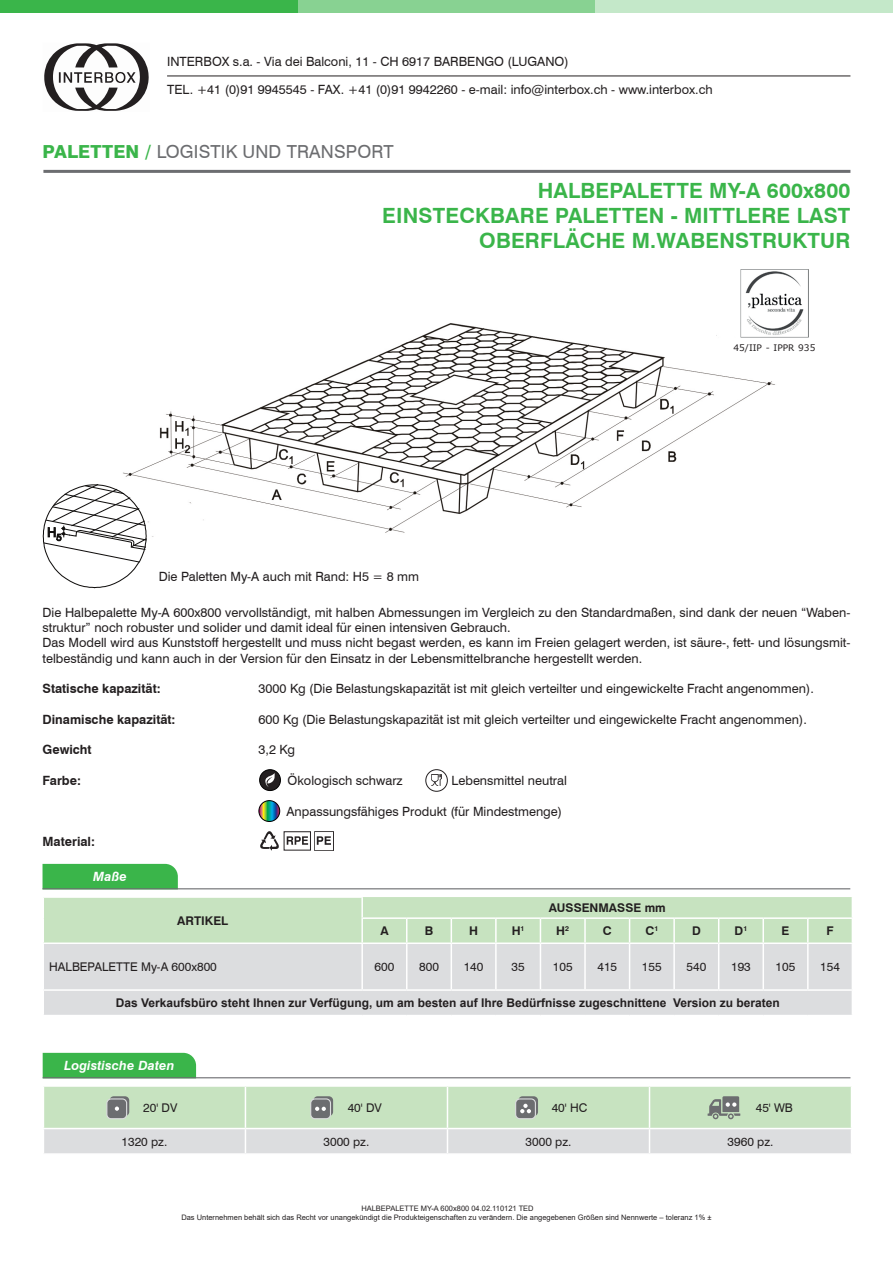
<style>
.page{position:relative;width:893px;height:1263px;background:#fff}
.page>*{position:absolute;margin:0;border:0;box-sizing:border-box;transform-origin:0 0}
.t1{font:700 21px/25.2px "Swiss 721 BT";letter-spacing:.01em;color:#3ab54a;text-align:right}
.t2{font:18px "Swiss 721 BT";letter-spacing:.01em;color:#6c6d70}
.t3{font:12.75px/15.3px "Swiss 721 BT";color:#231f20}
.t4{font:700 12.75px "Swiss 721 BT";color:#231f20}
.t5{font:italic 700 12.75px "Swiss 721 BT";letter-spacing:.01em;color:#fff}
.t6{font:12px "Swiss 721 BT";color:#231f20}
.t7{font:700 12px "Arial";color:#231f20}
.t8{font:700 12px "Swiss 721 BT";color:#231f20}
.t9{font:9px "Verdana";color:#231f20}
.t10{font:7.5px/9px "Arial";color:#231f20;text-align:center}
.s1{font-weight:800;color:#3ab54a}
</style>
<div class="page">
<div style="left:0;top:0;width:298px;height:13px;background:#3ab54a"></div>
<div style="left:298px;top:0;width:297px;height:13px;background:#88d292"></div>
<div style="left:595px;top:0;width:298px;height:13px;background:#c4e8c9"></div>
<hr style="left:43px;top:170px;width:807px;height:3px;background:#6c6d70">
<div style="left:44px;top:944px;width:808px;height:71px;background:#dcdddf"></div>
<hr style="left:43px;top:989px;width:319px;height:2px;background:#fff">
<hr style="left:362px;top:989px;width:45px;height:2px;background:#fff">
<hr style="left:407px;top:989px;width:44px;height:2px;background:#fff">
<hr style="left:451px;top:989px;width:45px;height:2px;background:#fff">
<hr style="left:496px;top:989px;width:44px;height:2px;background:#fff">
<hr style="left:540px;top:989px;width:45px;height:2px;background:#fff">
<hr style="left:585px;top:989px;width:45px;height:2px;background:#fff">
<hr style="left:630px;top:989px;width:44px;height:2px;background:#fff">
<hr style="left:674px;top:989px;width:45px;height:2px;background:#fff">
<hr style="left:719px;top:989px;width:44px;height:2px;background:#fff">
<hr style="left:763px;top:989px;width:45px;height:2px;background:#fff">
<hr style="left:808px;top:989px;width:45px;height:2px;background:#fff">
<hr style="left:361px;top:944px;width:2px;height:45px;background:#fff">
<hr style="left:406px;top:944px;width:1px;height:45px;background:#fff">
<hr style="left:451px;top:944px;width:1px;height:45px;background:#fff">
<hr style="left:495px;top:944px;width:2px;height:45px;background:#fff">
<hr style="left:540px;top:944px;width:1px;height:45px;background:#fff">
<hr style="left:584px;top:944px;width:2px;height:45px;background:#fff">
<hr style="left:629px;top:944px;width:1px;height:45px;background:#fff">
<hr style="left:673px;top:944px;width:2px;height:45px;background:#fff">
<hr style="left:718px;top:944px;width:1px;height:45px;background:#fff">
<hr style="left:762px;top:944px;width:2px;height:45px;background:#fff">
<hr style="left:807px;top:944px;width:2px;height:45px;background:#fff">
<div style="left:44px;top:897px;width:808px;height:46px;background:#c7e3c0"></div>
<hr style="left:361px;top:919px;width:2px;height:23px;background:#fff">
<hr style="left:43px;top:942px;width:319px;height:2px;background:#fff">
<div style="left:43px;top:864px;width:135px;height:24px;background:#3ab54a"></div>
<hr style="left:43px;top:888px;width:807px;height:1px;background:#6c6d70">
<div style="left:43px;top:1053px;width:153px;height:24px;background:#3ab54a"></div>
<hr style="left:43px;top:1077px;width:807px;height:1px;background:#6c6d70">
<svg style="left:44px;top:1086px;width:807px;height:68px;background:#cedecb"></svg>
<img style="left:123px;top:323px;width:664px;height:214px">
<img style="left:740px;top:269px;width:68px;height:68px">
<svg style="left:42px;top:483px;width:106px;height:106px"></svg>
<img style="left:260px;top:831px;width:19px;height:19px">
<img style="left:286px;top:836px;width:23px;height:9px">
<div style="left:284px;top:831px;width:27px;height:19px;border:1px solid #231f20"></div>
<img style="left:314px;top:831px;width:20px;height:19px">
<svg style="left:431px;top:775px;width:10px;height:11px"></svg>
<div style="left:426px;top:769px;width:22px;height:22px;border:1px solid #231f20;border-radius:50%"></div>
<div style="left:260px;top:770px;width:20px;height:20px;background:#231f20;border-radius:50%"></div>
<div style="left:259px;top:769px;width:22px;height:22px;border:1px solid #000;border-radius:50%"></div>
<svg style="left:265px;top:773px;width:10px;height:14px"></svg>
<svg style="left:259px;top:801px;width:21px;height:20px"></svg>
<div style="left:259px;top:800px;width:21px;height:22px;border:1px solid #000;border-radius:50%"></div>
<svg style="left:44px;top:43px;width:105px;height:68px"></svg>
<hr style="left:167px;top:76px;width:683px;height:1px;background:#231f20">
<p class="t3" style="left:167px;top:54px;width:403px">INTERBOX s.a. - Via dei Balconi, 11 - CH 6917 BARBENGO (LUGANO)</p>
<p class="t3" style="left:167px;top:82px;width:547px">TEL. +41 (0)91 9945545 - FAX. +41 (0)91 9942260 - e-mail: info@interbox.ch - www.interbox.ch</p>
<h2 class="t2" style="left:43px;top:141px;width:353px"><span class="s1">PALETTEN /</span> LOGISTIK UND TRANSPORT</h2>
<h1 class="t1" style="left:382px;top:178px;width:470px">HALBEPALETTE MY-A 600x800<br>EINSTECKBARE PALETTEN - MITTLERE LAST<br>OBERFLÄCHE M.WABENSTRUKTUR</h1>
<p class="t3" style="left:159px;top:569px;width:262px">Die Paletten My-A auch mit Rand: H5 = 8 mm</p>
<p class="t9" style="left:733px;top:342px;width:83px">45/IIP - IPPR 935</p>
<p class="t3" style="left:43px;top:604px;width:809px">Die Halbepalette My-A 600x800 vervollständigt, mit halben Abmessungen im Vergleich zu den Standardmaßen, sind dank der neuen “Waben&shy;struktur” noch robuster und solider und damit ideal für einen intensiven Gebrauch.<br>Das Modell wird aus Kunststoff hergestellt und muss nicht begast werden, es kann im Freien gelagert werden, ist säure-, fett- und lösungsmit&shy;telbeständig und kann auch in der Version für den Einsatz in der Lebensmittelbranche hergestellt werden.</p>
<p class="t4" style="left:43px;top:681px;width:120px">Statische kapazität:</p>
<p class="t3" style="left:259px;top:681px;width:557px">3000 Kg (Die Belastungskapazität ist mit gleich verteilter und eingewickelte Fracht angenommen).</p>
<p class="t4" style="left:43px;top:711px;width:135px">Dinamische kapazität:</p>
<p class="t3" style="left:259px;top:711px;width:550px">600 Kg (Die Belastungskapazität ist mit gleich verteilter und eingewickelte Fracht angenommen).</p>
<p class="t4" style="left:43px;top:742px;width:51px">Gewicht</p>
<p class="t3" style="left:259px;top:742px;width:38px">3,2 Kg</p>
<p class="t4" style="left:43px;top:773px;width:40px">Farbe:</p>
<p class="t3" style="left:288px;top:773px;width:117px">Ökologisch schwarz</p>
<p class="t3" style="left:452px;top:773px;width:117px">Lebensmittel neutral</p>
<p class="t3" style="left:286px;top:803px;width:277px">Anpassungsfähiges Produkt (für Mindestmenge)</p>
<p class="t4" style="left:43px;top:834px;width:54px">Material:</p>
<p class="t5" style="left:93px;top:869px;width:35px">Maße</p>
<p class="t8" style="left:177px;top:913px;width:52px">ARTIKEL</p>
<p class="t8" style="left:549px;top:901px;width:118px">AUSSENMASSE mm</p>
<p class="t8" style="left:380px;top:924px;width:10px">A</p>
<p class="t8" style="left:425px;top:924px;width:10px">B</p>
<p class="t8" style="left:469px;top:924px;width:10px">H</p>
<p class="t8" style="left:512px;top:924px;width:14px">H<sup>1</sup></p>
<p class="t8" style="left:556px;top:924px;width:14px">H<sup>2</sup></p>
<p class="t8" style="left:603px;top:924px;width:10px">C</p>
<p class="t8" style="left:645px;top:924px;width:14px">C<sup>1</sup></p>
<p class="t8" style="left:692px;top:924px;width:10px">D</p>
<p class="t8" style="left:735px;top:924px;width:14px">D<sup>1</sup></p>
<p class="t8" style="left:782px;top:924px;width:9px">E</p>
<p class="t8" style="left:826px;top:924px;width:9px">F</p>
<p class="t6" style="left:49px;top:960px;width:169px">HALBEPALETTE My-A 600x800</p>
<p class="t6" style="left:375px;top:960px;width:21px">600</p>
<p class="t6" style="left:419px;top:960px;width:21px">800</p>
<p class="t6" style="left:464px;top:960px;width:21px">140</p>
<p class="t6" style="left:512px;top:960px;width:15px">35</p>
<p class="t6" style="left:553px;top:960px;width:21px">105</p>
<p class="t6" style="left:597px;top:960px;width:21px">415</p>
<p class="t6" style="left:642px;top:960px;width:21px">155</p>
<p class="t6" style="left:686px;top:960px;width:21px">540</p>
<p class="t6" style="left:731px;top:960px;width:21px">193</p>
<p class="t6" style="left:776px;top:960px;width:21px">105</p>
<p class="t6" style="left:820px;top:960px;width:21px">154</p>
<p class="t7" style="left:116px;top:994px;width:666px">Das Verkaufsbüro steht Ihnen zur Verfügung, um am besten auf Ihre Bedürfnisse zugeschnittene Version zu beraten</p>
<p class="t5" style="left:64px;top:1058px;width:112px">Logistische Daten</p>
<p class="t6" style="left:143px;top:1101px;width:36px">20' DV</p>
<p class="t6" style="left:348px;top:1101px;width:36px">40' DV</p>
<p class="t6" style="left:552px;top:1101px;width:37px">40' HC</p>
<p class="t6" style="left:756px;top:1101px;width:39px">45' WB</p>
<p class="t6" style="left:122px;top:1134px;width:47px">1320 pz.</p>
<p class="t6" style="left:324px;top:1134px;width:47px">3000 pz.</p>
<p class="t6" style="left:526px;top:1134px;width:47px">3000 pz.</p>
<p class="t6" style="left:728px;top:1134px;width:47px">3960 pz.</p>
<p class="t10" style="left:181px;top:1204px;width:532px">HALBEPALETTE MY-A 600x800 04.02.110121 TED<br>Das Unternehmen behält sich das Recht vor unangekündigt die Produkteigenschaften zu verändern. Die angegebenen Größen sind Nennwerte – toleranz 1% ±</p>
</div>
